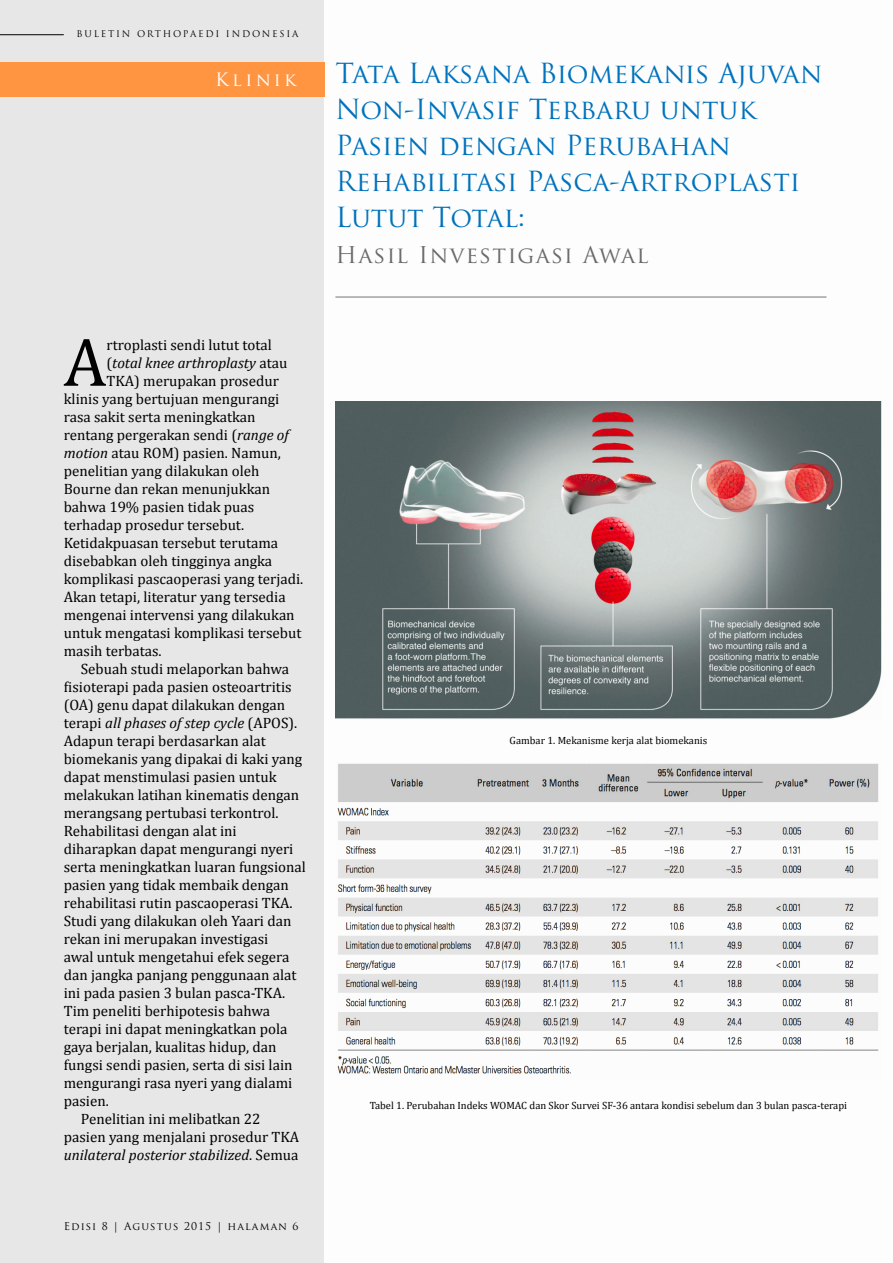
<style>
.page{position:relative;width:893px;height:1263px;background:#e7e7e7}
.page>*{position:absolute;margin:0;border:0;box-sizing:border-box;transform-origin:0 0}
.t1{font:69px "Cambria";color:#000}
.t2{font:27px/36px "Trajan Pro";color:#0072bc}
.t3{font:22.5px "Trajan Pro";letter-spacing:.06em;color:#696a6d}
.t4{font:18px "Trajan Pro";letter-spacing:.18em;color:#fff}
.t5{font:15px "Cambria";color:#000}
.t6{font:italic 15px "Cambria";color:#000}
.t7{font:10.5px "Cambria";color:#000}
.t8{font:10.5px "Trajan Pro";letter-spacing:.1em;color:#000}
.t9{font:9px "Trajan Pro";letter-spacing:.2em;color:#000}
.s1{font-style:normal}
.s2{font-style:italic}
</style>
<div class="page">
<div style="left:325px;top:0;width:568px;height:1263px;background:#fff"></div>
<div style="left:0;top:63px;width:325px;height:34px;background:#ff9441"></div>
<hr style="left:335px;top:297px;width:491px;height:1px;background:#000">
<img style="left:335px;top:401px;width:546px;height:318px">
<img style="left:337px;top:763px;width:542px;height:311px">
<p class="t9" style="left:77px;top:28px;width:223px">BULETIN ORTHOPAEDI INDONESIA</p>
<p class="t4" style="left:215px;top:68px;width:83px">Klinik</p>
<h1 class="t1" style="left:64px;top:322px;width:44px">A</h1>
<p class="t5" style="left:107px;top:336px;width:167px">rtroplasti sendi lutut total</p>
<p class="t6" style="left:107px;top:352px;width:182px"><span class="s1">(</span>total knee arthroplasty <span class="s1">atau</span></p>
<p class="t5" style="left:107px;top:372px;width:174px">TKA) merupakan prosedur</p>
<p class="t5" style="left:64px;top:390px;width:217px">klinis yang bertujuan mengurangi</p>
<p class="t5" style="left:64px;top:408px;width:193px">rasa sakit serta meningkatkan</p>
<p class="t5" style="left:64px;top:426px;width:227px">rentang pergerakan sendi (<span class="s2">range of</span></p>
<p class="t5" style="left:64px;top:444px;width:219px"><span class="s2">motion</span> atau ROM) pasien. Namun,</p>
<p class="t5" style="left:64px;top:462px;width:197px">penelitian yang dilakukan oleh</p>
<p class="t5" style="left:64px;top:480px;width:208px">Bourne dan rekan menunjukkan</p>
<p class="t5" style="left:64px;top:498px;width:192px">bahwa 19% pasien tidak puas</p>
<p class="t5" style="left:64px;top:516px;width:182px">terhadap prosedur tersebut.</p>
<p class="t5" style="left:64px;top:534px;width:216px">Ketidakpuasan tersebut terutama</p>
<p class="t5" style="left:64px;top:552px;width:210px">disebabkan oleh tingginya angka</p>
<p class="t5" style="left:64px;top:570px;width:241px">komplikasi pascaoperasi yang terjadi.</p>
<p class="t5" style="left:64px;top:588px;width:223px">Akan tetapi, literatur yang tersedia</p>
<p class="t5" style="left:64px;top:606px;width:232px">mengenai intervensi yang dilakukan</p>
<p class="t5" style="left:64px;top:624px;width:239px">untuk mengatasi komplikasi tersebut</p>
<p class="t5" style="left:64px;top:642px;width:99px">masih terbatas.</p>
<p class="t5" style="left:81px;top:660px;width:210px">Sebuah studi melaporkan bahwa</p>
<p class="t5" style="left:64px;top:678px;width:229px">fisioterapi pada pasien osteoartritis</p>
<p class="t5" style="left:64px;top:696px;width:223px">(OA) genu dapat dilakukan dengan</p>
<p class="t6" style="left:64px;top:712px;width:235px"><span class="s1">terapi</span> all phases of step cycle <span class="s1">(APOS).</span></p>
<p class="t5" style="left:64px;top:732px;width:204px">Adapun terapi berdasarkan alat</p>
<p class="t5" style="left:64px;top:750px;width:240px">biomekanis yang dipakai di kaki yang</p>
<p class="t5" style="left:64px;top:768px;width:214px">dapat menstimulasi pasien untuk</p>
<p class="t5" style="left:64px;top:786px;width:237px">melakukan latihan kinematis dengan</p>
<p class="t5" style="left:64px;top:804px;width:216px">merangsang pertubasi terkontrol.</p>
<p class="t5" style="left:64px;top:822px;width:174px">Rehabilitasi dengan alat ini</p>
<p class="t5" style="left:64px;top:840px;width:231px">diharapkan dapat mengurangi nyeri</p>
<p class="t5" style="left:64px;top:858px;width:244px">serta meningkatkan luaran fungsional</p>
<p class="t5" style="left:64px;top:876px;width:227px">pasien yang tidak membaik dengan</p>
<p class="t5" style="left:64px;top:894px;width:230px">rehabilitasi rutin pascaoperasi TKA.</p>
<p class="t5" style="left:64px;top:912px;width:229px">Studi yang dilakukan oleh Yaari dan</p>
<p class="t5" style="left:64px;top:930px;width:206px">rekan ini merupakan investigasi</p>
<p class="t5" style="left:64px;top:948px;width:227px">awal untuk mengetahui efek segera</p>
<p class="t5" style="left:64px;top:966px;width:234px">dan jangka panjang penggunaan alat</p>
<p class="t5" style="left:64px;top:984px;width:223px">ini pada pasien 3 bulan pasca-TKA.</p>
<p class="t5" style="left:64px;top:1002px;width:208px">Tim peneliti berhipotesis bahwa</p>
<p class="t5" style="left:64px;top:1020px;width:225px">terapi ini dapat meningkatkan pola</p>
<p class="t5" style="left:64px;top:1038px;width:214px">gaya berjalan, kualitas hidup, dan</p>
<p class="t5" style="left:64px;top:1056px;width:230px">fungsi sendi pasien, serta di sisi lain</p>
<p class="t5" style="left:64px;top:1074px;width:230px">mengurangi rasa nyeri yang dialami</p>
<p class="t5" style="left:64px;top:1092px;width:47px">pasien.</p>
<p class="t5" style="left:81px;top:1110px;width:181px">Penelitian ini melibatkan 22</p>
<p class="t5" style="left:64px;top:1128px;width:237px">pasien yang menjalani prosedur TKA</p>
<p class="t6" style="left:64px;top:1144px;width:236px">unilateral posterior stabilized<span class="s1">. Semua</span></p>
<p class="t8" style="left:64px;top:1219px;width:236px">Edisi 8 | Agustus 2015 | halaman 6</p>
<h2 class="t2" style="left:335px;top:55px;width:488px">Tata Laksana Biomekanis Ajuvan<br>Non-Invasif Terbaru untuk<br>Pasien dengan Perubahan<br>Rehabilitasi Pasca-Artroplasti<br>Lutut Total:</h2>
<h3 class="t3" style="left:335px;top:241px;width:315px">Hasil Investigasi Awal</h3>
<p class="t7" style="left:510px;top:734px;width:199px">Gambar 1. Mekanisme kerja alat biomekanis</p>
<p class="t7" style="left:370px;top:1099px;width:479px">Tabel 1. Perubahan Indeks WOMAC dan Skor Survei SF-36 antara kondisi sebelum dan 3 bulan pasca-terapi</p>
</div>
